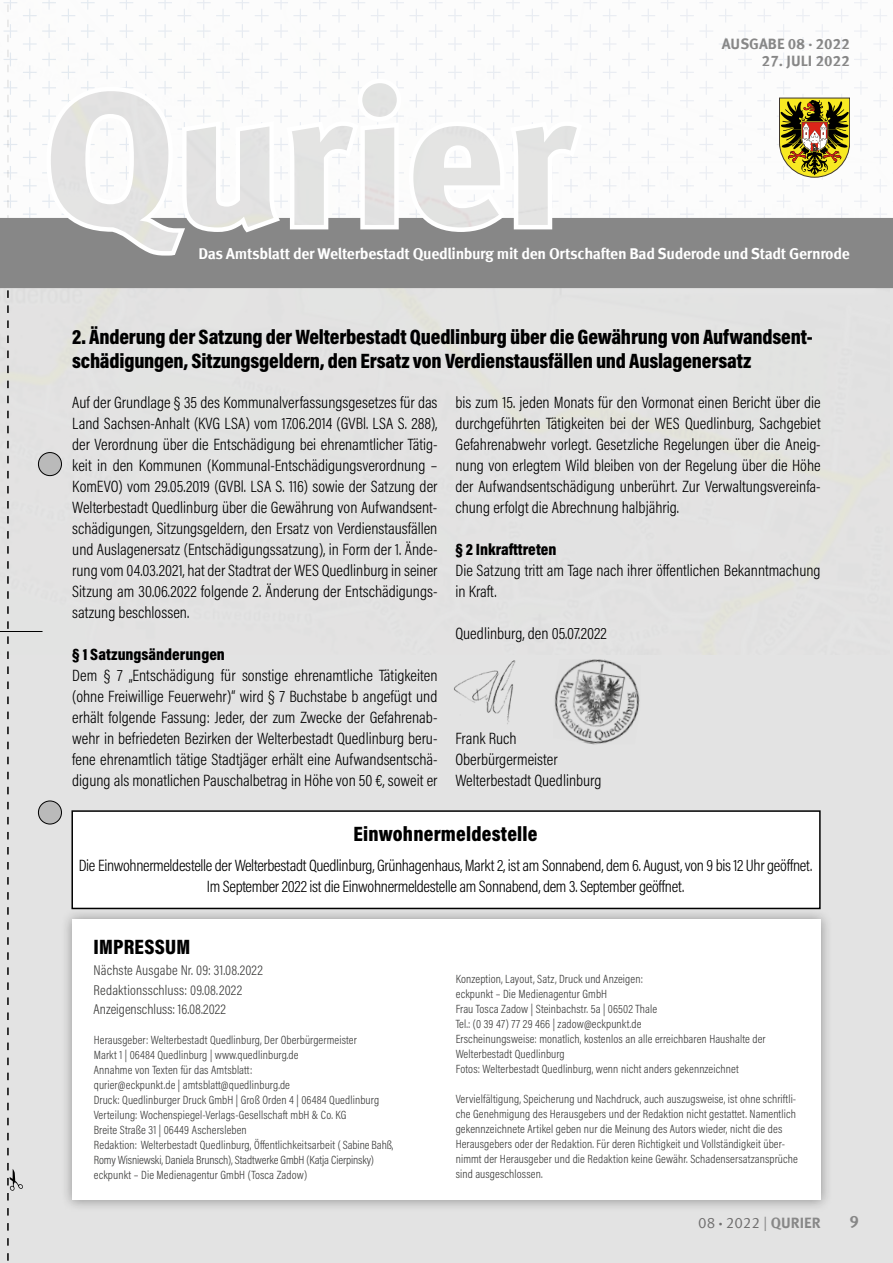
<style>
.page{position:relative;width:893px;height:1263px;background:#e3e3e3}
.page>*{position:absolute;margin:0;border:0;box-sizing:border-box;transform-origin:0 0}
.t1{font:900 21px/24px "Acumin Pro Cond";letter-spacing:-.01em;color:#000}
.t2{font:900 21px "Acumin Pro Cond";letter-spacing:.01em;color:#000}
.t3{font:300 16.5px/21px "Acumin Pro Cond";color:#000;text-align:justify}
.t4{font:300 16.5px/21px "Acumin Pro Cond";letter-spacing:-.02em;color:#000;text-align:center}
.t5{font:900 16.5px "Acumin Pro Cond";color:#000}
.t6{font:700 16.5px "Meta Offc Pro";color:#878787}
.t7{font:700 15.6px "Meta Offc Pro";letter-spacing:-.02em;color:#fff}
.t8{font:700 15px "Meta Offc Pro";color:#878787}
.t9{font:15px "Meta Offc Pro Norm";color:#706f6f}
.t10{font:300 14.25px/19.2px "Acumin Pro Cond";letter-spacing:.01em;color:#3c3c3b}
.t11{font:300 12px/15px "Acumin Pro Cond";letter-spacing:.01em;color:#3c3c3b}
.s1{font-family:"Myriad Pro";font-weight:300}
.s2{color:#878787}
.s3{font-family:"Meta Offc Pro";font-weight:700;color:#878787}
</style>
<div class="page">
<img style="left:0;top:288px;width:890px;height:366px">
<hr style="left:0;top:631px;width:43px;height:1px;background:#000">
<div style="left:38px;top:453px;width:23px;height:23px;background:#bababa;border-radius:50%"></div>
<div style="left:38px;top:452px;width:24px;height:24px;border:1px solid #000;border-radius:50%"></div>
<div style="left:38px;top:801px;width:23px;height:23px;background:#bababa;border-radius:50%"></div>
<div style="left:38px;top:801px;width:24px;height:23px;border:1px solid #000;border-radius:50%"></div>
<svg style="left:7px;top:288px;width:16px;height:973px"></svg>
<div style="left:0;top:0;width:893px;height:218px;background:#fcfcfc"></div>
<svg style="left:779px;top:98px;width:71px;height:79px;background:#9b8937"></svg>
<div style="left:0;top:218px;width:893px;height:70px;background:#878787"></div>
<svg style="left:46px;top:79px;width:536px;height:177px"></svg>
<img style="left:554px;top:659px;width:86px;height:85px">
<img style="left:454px;top:660px;width:62px;height:64px">
<div style="left:61px;top:908px;width:771px;height:304px;background:#000;opacity:.35"></div>
<div style="left:72px;top:919px;width:749px;height:281px;background:#fff"></div>
<div style="left:72px;top:811px;width:748px;height:97px;background:#fff"></div>
<div style="left:71px;top:810px;width:750px;height:99px;border:2px solid #000"></div>
<p class="t8" style="left:722px;top:32px;width:130px">AUSGABE 08 · 2022</p>
<p class="t8" style="left:762px;top:49px;width:90px">27. JULI 2022</p>
<p class="t7" style="left:198px;top:241px;width:653px">Das Amtsblatt der Welterbestadt Quedlinburg mit den Ortschaften Bad Suderode und Stadt Gernrode</p>
<p class="t1" style="left:72px;top:324px;width:742px">2. Änderung der Satzung der Welterbestadt Quedlinburg über die Gewährung von Aufwandsent&shy;schädigungen, Sitzungsgeldern, den Ersatz von Verdienstausfällen und Auslagenersatz</p>
<p class="t3" style="left:72px;top:392px;width:367px">Auf der Grundlage § 35 des Kommunalverfassungsgesetzes für das Land Sachsen-Anhalt (KVG LSA) vom 17.06.2014 (GVBl. LSA S. 288), der Verordnung über die Entschädigung bei ehrenamtlicher Tätig&shy;keit in den Kommunen (Kommunal-Entschädigungsverordnung – KomEVO) vom 29.05.2019 (GVBl. LSA S. 116) sowie der Satzung der Welterbestadt Quedlinburg über die Gewährung von Aufwandsent&shy;schädigungen, Sitzungsgeldern, den Ersatz von Verdienstausfällen und Auslagenersatz (Entschädigungssatzung), in Form der 1. Ände&shy;rung vom 04.03.2021, hat der Stadtrat der WES Quedlinburg in seiner Sitzung am 30.06.2022 folgende 2. Änderung der Entschädigungs&shy;satzung beschlossen.</p>
<p class="t5" style="left:72px;top:644px;width:154px">§ 1 Satzungsänderungen</p>
<p class="t3" style="left:72px;top:665px;width:367px">Dem § 7 „Entschädigung für sonstige ehrenamtliche Tätigkeiten (ohne Freiwillige Feuerwehr)“ wird § 7 Buchstabe b angefügt und erhält folgende Fassung: Jeder, der zum Zwecke der Gefahrenab&shy;wehr in befriedeten Bezirken der Welterbestadt Quedlinburg beru&shy;fene ehrenamtlich tätige Stadtjäger erhält eine Aufwandsentschä&shy;digung als monatlichen Pauschalbetrag in Höhe von 50 €, soweit er</p>
<p class="t3" style="left:455px;top:392px;width:367px">bis zum 15. jeden Monats für den Vormonat einen Bericht über die durchgeführten Tätigkeiten bei der WES Quedlinburg, Sachgebiet Gefahrenabwehr vorlegt. Gesetzliche Regelungen über die Aneig&shy;nung von erlegtem Wild bleiben von der Regelung über die Höhe der Aufwandsentschädigung unberührt. Zur Verwaltungsvereinfa&shy;chung erfolgt die Abrechnung halbjährig.</p>
<p class="t5" style="left:455px;top:539px;width:102px">§ 2 Inkrafttreten</p>
<p class="t3" style="left:455px;top:560px;width:367px">Die Satzung tritt am Tage nach ihrer öffentlichen Bekanntmachung in Kraft.</p>
<p class="t3" style="left:455px;top:623px;width:153px">Quedlinburg, den 05.07.2022</p>
<p class="t3" style="left:455px;top:728px;width:147px;text-align:left">Frank Ruch<br>Oberbürgermeister<br>Welterbestadt Quedlinburg</p>
<p class="t2" style="left:353px;top:820px;width:185px">Einwohnermeldestelle</p>
<p class="t4" style="left:79px;top:854px;width:735px">Die Einwohnermeldestelle der Welterbestadt Quedlinburg, Grünhagenhaus, Markt 2, ist am Sonnabend, dem 6. August, von 9 bis 12 Uhr geöffnet.<br>Im September 2022 ist die Einwohnermeldestelle am Sonnabend, dem 3. September geöffnet.</p>
<p class="t2" style="left:94px;top:933px;width:98px">IMPRESSUM</p>
<p class="t10" style="left:94px;top:961px;width:171px">Nächste Ausgabe Nr. 09: 31.08.2022<br>Redaktionsschluss: 09.08.2022<br>Anzeigenschluss: 16.08.2022</p>
<p class="t11" style="left:94px;top:1032px;width:301px">Herausgeber: Welterbestadt Quedlinburg, Der Oberbürgermeister<br>Markt 1 | 06484 Quedlinburg | www.quedlinburg.de<br>Annahme von Texten für das Amtsblatt:<br>qurier@eckpunkt.de | amtsblatt@quedlinburg.de<br>Druck: Quedlinburger Druck GmbH | Groß Orden 4 | 06484 Quedlinburg Verteilung: Wochenspiegel-Verlags-Gesellschaft mbH &amp; Co. KG<br>Breite Straße 31 | 06449 Aschersleben<br>Redaktion: Welterbestadt Quedlinburg, Öffentlichkeitsarbeit ( Sabine Bahß, Romy Wisniewski, Daniela Brunsch), Stadtwerke GmbH (Katja Cierpinsky) eckpunkt – Die Medienagentur GmbH (Tosca Zadow)</p>
<p class="t11" style="left:456px;top:971px;width:312px">Konzeption, Layout, Satz, Druck und Anzeigen:<br>eckpunkt – Die Medienagentur GmbH<br>Frau Tosca Zadow | Steinbachstr. 5a | 06502 Thale<br>Tel.: (0 39 47) 77 29 466 | zadow@eckpunkt.de<br>Erscheinungsweise: monatlich, kostenlos an alle erreichbaren Haushalte der Welterbestadt Quedlinburg<br>Fotos: Welterbestadt Quedlinburg, wenn nicht anders gekennzeichnet</p>
<p class="t11" style="left:456px;top:1091px;width:344px">Vervielfältigung, Speicherung und Nachdruck, auch auszugsweise, ist ohne schriftli&shy;che Genehmigung des Herausgebers und der Redaktion nicht gestattet. Namentlich gekennzeichnete Artikel geben nur die Meinung des Autors wieder, nicht die des Herausgebers oder der Redaktion. Für deren Richtigkeit und Vollständigkeit über&shy;nimmt der Herausgeber und die Redaktion keine Gewähr. Schadensersatzansprüche sind ausgeschlossen.</p>
<p class="t9" style="left:698px;top:1211px;width:124px">08 <span class="s1">•</span> 2022 <span class="s2">|</span> <span class="s3">QURIER</span></p>
<p class="t6" style="left:849px;top:1209px;width:11px">9</p>
</div>
